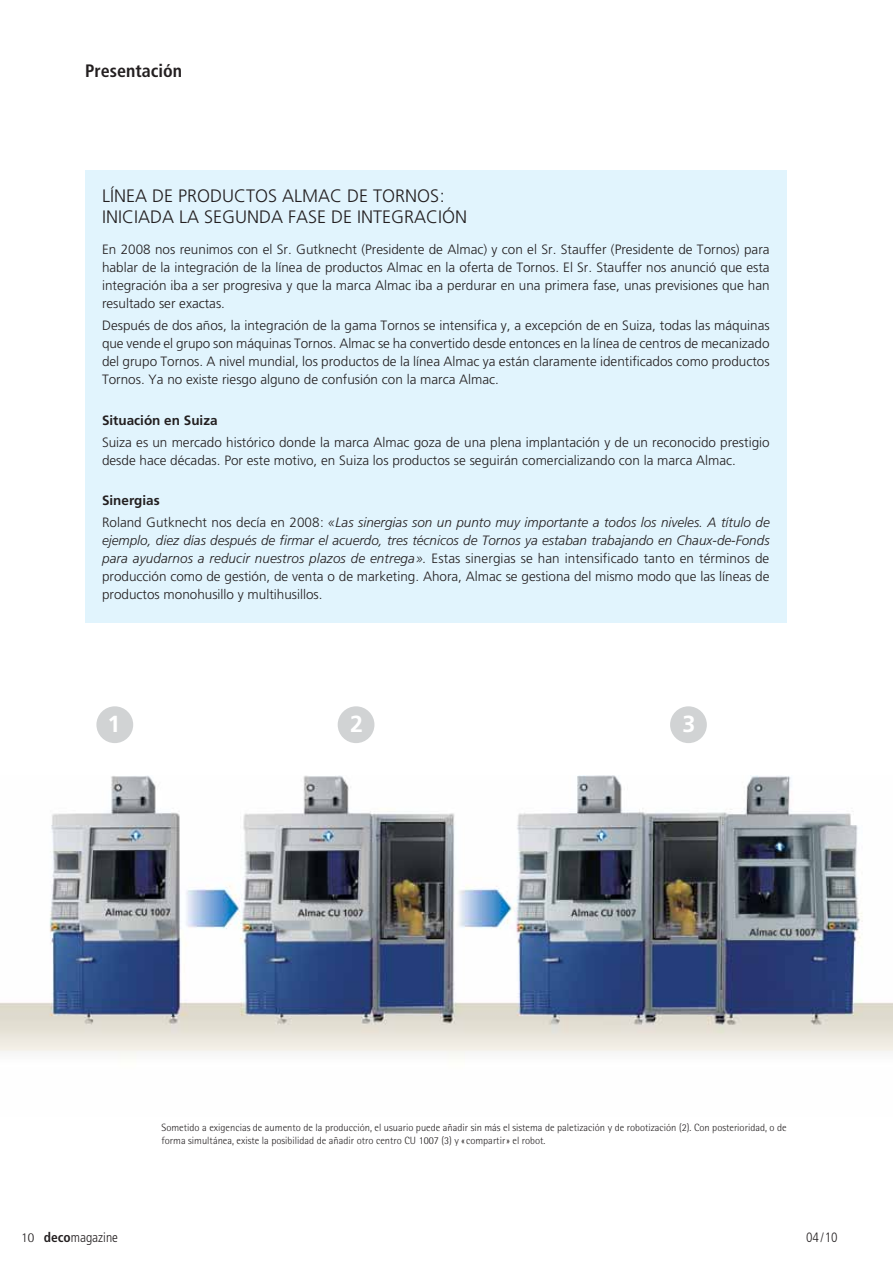
<style>
.page{position:relative;width:893px;height:1263px;background:#fff}
.page>*{position:absolute;margin:0;border:0;box-sizing:border-box;transform-origin:0 0}
.t1{font:700 23.25px "Frutiger";color:#fff}
.t2{font:300 18px/21px "Frutiger";color:#231f20}
.t3{font:700 condensed 18px "Frutiger";color:#231f20}
.t4{font:300 13.5px/18px "Frutiger";color:#231f20;text-align:justify}
.t5{font:italic 300 13.5px/22.2px "Frutiger";color:#231f20}
.t6{font:300 condensed 13.5px "Frutiger";color:#231f20}
.t7{font:700 13.5px "Frutiger";color:#231f20}
.t8{font:300 10.5px/13.5px "Rotis Semi Sans";color:#231f20}
.s1{font-weight:700;font-style:normal}
.s2{font-style:normal}
.s3{font-style:italic}
.s4{font-family:"Rotis Semi Sans";font-stretch:normal}
.s5{font-weight:700}
</style>
<div class="page">
<div style="left:85px;top:170px;width:702px;height:453px;background:#e1f4fd"></div>
<img style="left:0;top:775px;width:893px;height:282px">
<div style="left:96px;top:706px;width:37px;height:37px;background:#d1d3d4;border-radius:50%"></div>
<div style="left:338px;top:706px;width:36px;height:37px;background:#d1d3d4;border-radius:50%"></div>
<div style="left:670px;top:706px;width:37px;height:37px;background:#d1d3d4;border-radius:50%"></div>
<h2 class="t3" style="left:85px;top:64px;width:99px">Presentación</h2>
<h2 class="t2" style="left:102px;top:187px;width:367px">LÍNEA DE PRODUCTOS ALMAC DE TORNOS :<br>INICIADA LA SEGUNDA FASE DE INTEGRACIÓN</h2>
<p class="t4" style="left:102px;top:241px;width:669px">En 2008 nos reunimos con el Sr. Gutknecht (Presidente de Almac) y con el Sr. Stauffer (Presidente de Tornos) para hablar de la integración de la línea de productos Almac en la oferta de Tornos. El Sr. Stauffer nos anunció que esta integración iba a ser progresiva y que la marca Almac iba a perdurar en una primera fase, unas previsiones que han resultado ser exactas.</p>
<p class="t4" style="left:102px;top:318px;width:669px">Después de dos años, la integración de la gama Tornos se intensifica y, a excepción de en Suiza, todas las máquinas que vende el grupo son máquinas Tornos. Almac se ha convertido desde entonces en la línea de centros de mecanizado del grupo Tornos. A nivel mundial, los productos de la línea Almac ya están claramente identificados como productos Tornos. Ya no existe riesgo alguno de confusión con la marca Almac.</p>
<p class="t7" style="left:102px;top:414px;width:117px">Situación en Suiza</p>
<p class="t4" style="left:102px;top:434px;width:669px">Suiza es un mercado histórico donde la marca Almac goza de una plena implantación y de un reconocido prestigio desde hace décadas. Por este motivo, en Suiza los productos se seguirán comercializando con la marca Almac.</p>
<p class="t5" style="left:102px;top:490px;width:669px"><span class="s1">Sinergias<br></span><span class="s2">Roland Gutknecht nos decía en 2008 :</span> « Las sinergias son un punto muy importante a todos los niveles. A título de</p>
<p class="t4" style="left:102px;top:533px;width:669px"><span class="s3">ejemplo, diez días después de firmar el acuerdo, tres técnicos de Tornos ya estaban trabajando en Chaux-de-Fonds para ayudarnos a reducir nuestros plazos de entrega ».</span> Estas sinergias se han intensificado tanto en términos de producción como de gestión, de venta o de marketing. Ahora, Almac se gestiona del mismo modo que las líneas de productos monohusillo y multihusillos.</p>
<h1 class="t1" style="left:108px;top:715px;width:14px">1</h1>
<h1 class="t1" style="left:350px;top:715px;width:14px">2</h1>
<h1 class="t1" style="left:682px;top:715px;width:14px">3</h1>
<p class="t8" style="left:162px;top:1121px;width:627px">Sometido a exigencias de aumento de la producción, el usuario puede añadir sin más el sistema de paletización y de robotización (2). Con posterioridad, o de forma simultánea, existe la posibilidad de añadir otro centro CU 1007 (3) y « compartir » el robot.</p>
<p class="t6" style="left:21px;top:1231px;width:98px"><span class="s4">10</span> <span class="s5">deco</span>magazine</p>
<p class="t6" style="left:806px;top:1231px;width:33px">04 / 10</p>
</div>
